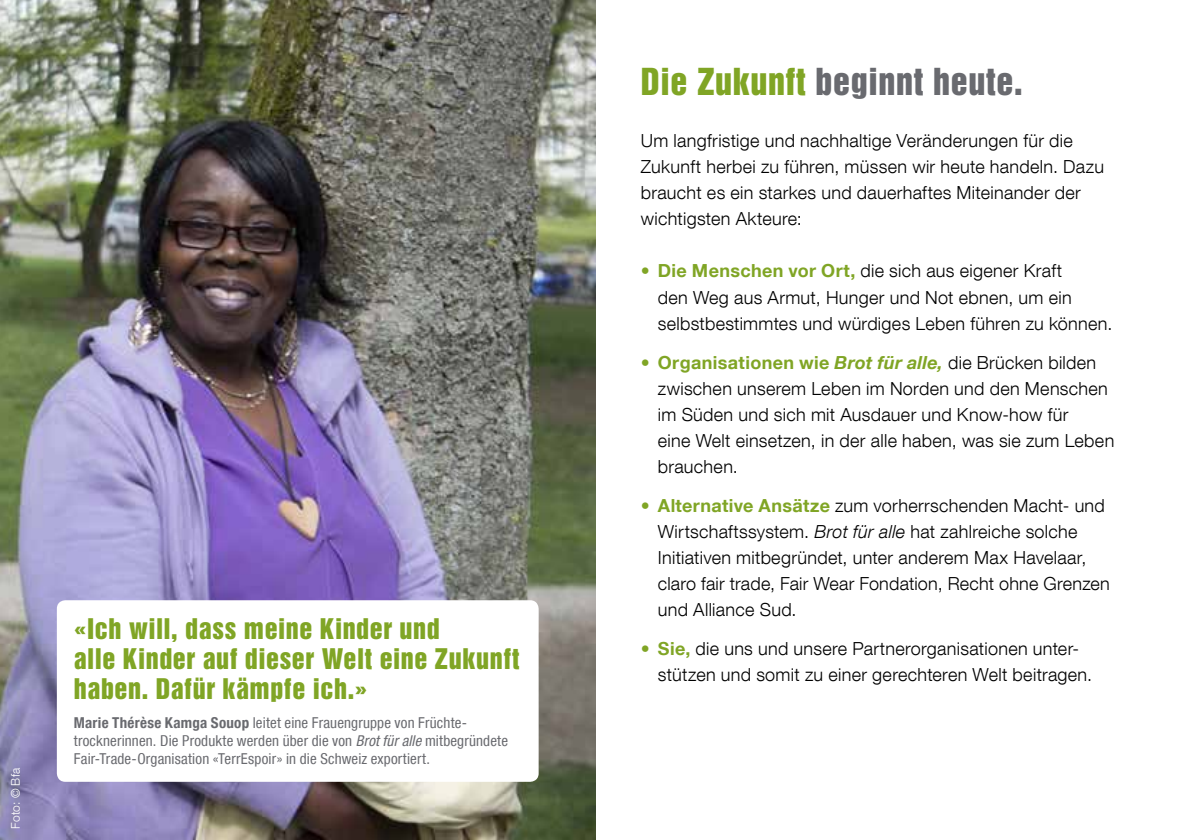
<style>
.page{position:relative;width:1191px;height:840px;background:#fff}
.page>*{position:absolute;margin:0;border:0;box-sizing:border-box;transform-origin:0 0}
.t1{font:34px "Helvetica Inserat LT Std";letter-spacing:.02em;color:#696a6f}
.t2{font:26px/30px "Helvetica Inserat LT Std";letter-spacing:.02em;color:#80a525}
.t3{font:300 18px/26px "Helvetica Neue LT Com";letter-spacing:.015em;color:#000}
.t4{font:condensed 15px/18px "Helvetica Neue LT Com";letter-spacing:.01em;color:#696a6f}
.t5{font:300 12px "Helvetica Neue LT Com";letter-spacing:.01em;color:#fff}
.s1{font-weight:700}
.s2{font-style:italic}
.s3{color:#80a525}
.s4{font-weight:700;color:#80a525}
.s5{font-weight:700;font-style:italic;color:#80a525}
</style>
<div class="page">
<img style="left:0;top:0;width:595px;height:839px">
<div style="left:57px;top:600px;width:481px;height:181px;background:#fff;border-radius:9px"></div>
<p class="t5" style="left:8px;top:828px;width:62px;rotate:-90deg">Foto: © Bfa</p>
<h2 class="t2" style="left:74px;top:613px;width:447px">«Ich will, dass meine Kinder und<br>alle Kinder auf dieser Welt eine Zukunft haben. Dafür kämpfe ich.»</h2>
<p class="t4" style="left:74px;top:713px;width:436px"><span class="s1">Marie Thérèse Kamga Souop</span> leitet eine Frauengruppe von Früchte&shy;trocknerinnen. Die Produkte werden über die von <span class="s2">Brot für alle</span> mitbegründete<br>Fair-Trade-Organisation «TerrEspoir» in die Schweiz exportiert.</p>
<h1 class="t1" style="left:641px;top:62px;width:383px"><span class="s3">Die Zukunft</span> beginnt heute.</h1>
<p class="t3" style="left:641px;top:127px;width:465px">Um langfristige und nachhaltige Veränderungen für die Zukunft herbei zu führen, müssen wir heute handeln. Dazu braucht es ein starkes und dauerhaftes Miteinander der wichtigsten Akteure:</p>
<p class="t3" style="left:658px;top:257px;width:456px;text-indent:-17px"><span class="s3">•</span> <span class="s4">Die Menschen vor Ort,</span> die sich aus eigener Kraft<br>den Weg aus Armut, Hunger und Not ebnen, um ein selbstbestimmtes und würdiges Leben führen zu können.</p>
<p class="t3" style="left:658px;top:348px;width:458px;text-indent:-17px"><span class="s3">•</span> <span class="s4">Organisationen wie</span> <span class="s5">Brot für alle,</span> die Brücken bilden zwischen unserem Leben im Norden und den Menschen im Süden und sich mit Ausdauer und Know-how für<br>eine Welt einsetzen, in der alle haben, was sie zum Leben brauchen.</p>
<p class="t3" style="left:658px;top:491px;width:453px;text-indent:-17px"><span class="s4">• Alternative Ansätze</span> zum vorherrschenden Macht- und Wirtschaftssystem. <span class="s2">Brot für alle</span> hat zahlreiche solche Initiativen mitbegründet, unter anderem Max Havelaar, claro fair trade, Fair Wear Fondation, Recht ohne Grenzen und Alliance Sud.</p>
<p class="t3" style="left:658px;top:634px;width:436px;text-indent:-17px"><span class="s4">• Sie,</span> die uns und unsere Partnerorganisationen unter&shy;stützen und somit zu einer gerechteren Welt beitragen.</p>
</div>
